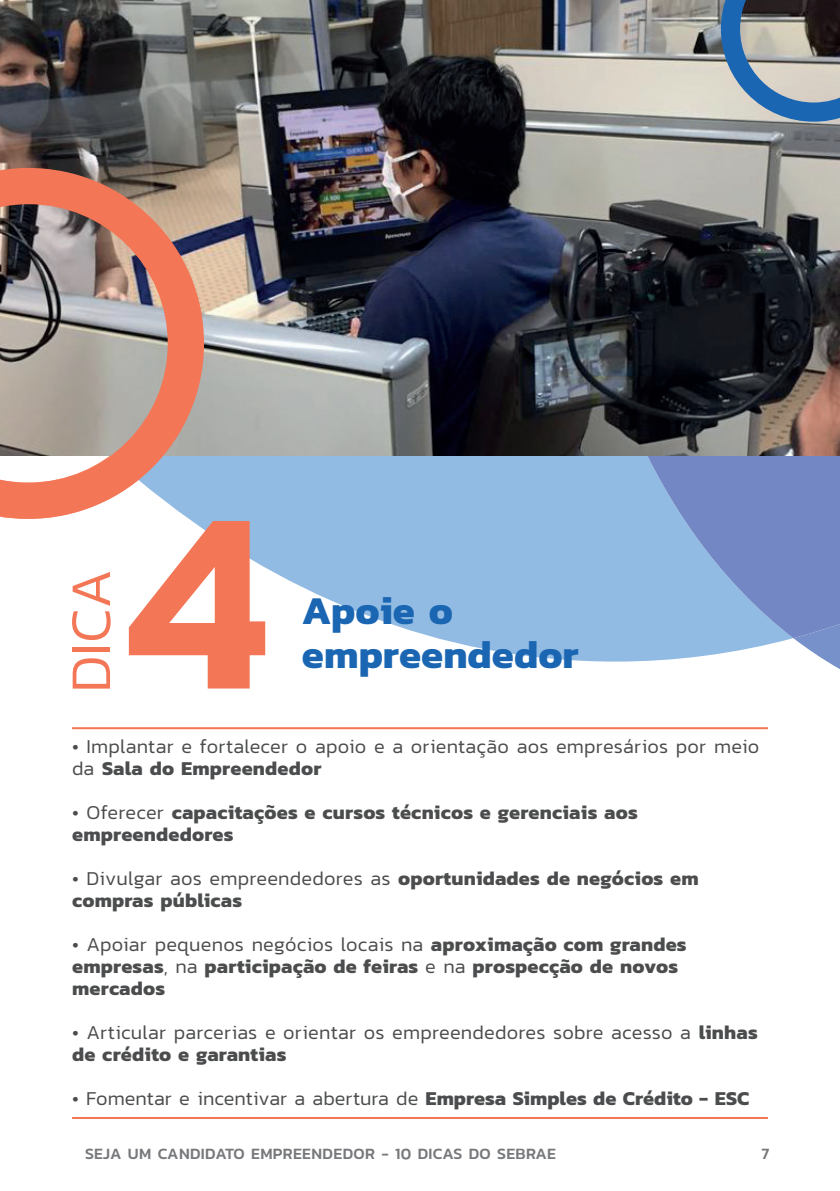
<style>
.page{position:relative;width:840px;height:1191px;background:#fff}
.page>*{position:absolute;margin:0;border:0;box-sizing:border-box;transform-origin:0 0}
.t1{font:600 260px "Kanit";color:#f37656}
.t2{font:300 58px "Kanit";color:#f37656}
.t3{font:700 40px/44px "Kanit";color:#1a66b2}
.t4{font:700 20px/22px "Kanit";letter-spacing:.01em;color:#4b4c4d}
.t5{font:300 20px/22px "Kanit";letter-spacing:.01em;color:#4b4c4d}
.t6{font:500 16px "Kanit";letter-spacing:.02em;color:#76787b}
.s1{font-weight:300}
.s2{font-weight:700}
</style>
<div class="page">
<svg style="left:189px;top:455px;width:387px;height:206px;fill:#92bbe3"></svg>
<svg style="left:576px;top:455px;width:263px;height:214px;fill:#92bbe3"></svg>
<svg style="left:622px;top:455px;width:217px;height:183px;background:#7e9bcf"></svg>
<hr style="left:72px;top:727px;width:695px;height:2px;background:#f37556">
<hr style="left:72px;top:1117px;width:695px;height:2px;background:#f37556">
<img style="left:0;top:0;width:839px;height:455px">
<svg style="left:0;top:168px;width:204px;height:351px;background:#ba9387"></svg>
<svg style="left:720px;top:0;width:119px;height:122px;background:#7d8b97"></svg>
<h2 class="t2" style="left:50px;top:692px;width:125px;rotate:-90deg">DICA</h2>
<h1 class="t1" style="left:126px;top:402px;width:144px">4</h1>
<h3 class="t3" style="left:302px;top:587px;width:278px">Apoie o empreendedor</h3>
<p class="t5" style="left:72px;top:735px;width:688px">• Implantar e fortalecer o apoio e a orientação aos empresários por meio</p>
<p class="t4" style="left:72px;top:756px;width:251px"><span class="s1">da</span> Sala do Empreendedor</p>
<p class="t4" style="left:72px;top:800px;width:567px"><span class="s1">• Oferecer</span> capacitações e cursos técnicos e gerenciais aos empreendedores</p>
<p class="t4" style="left:72px;top:866px;width:627px"><span class="s1">• Divulgar aos empreendedores as</span> oportunidades de negócios em compras públicas</p>
<p class="t4" style="left:72px;top:932px;width:615px"><span class="s1">• Apoiar pequenos negócios locais na</span> aproximação com grandes empresas<span class="s1">, na</span> participação de feiras <span class="s1">e na</span> prospecção de novos mercados</p>
<p class="t5" style="left:72px;top:1021px;width:686px">• Articular parcerias e orientar os empreendedores sobre acesso a <span class="s2">linhas de crédito e garantias</span></p>
<p class="t5" style="left:72px;top:1087px;width:678px">• Fomentar e incentivar a abertura de <span class="s2">Empresa Simples de Crédito - ESC</span></p>
<p class="t6" style="left:85px;top:1141px;width:472px">SEJA UM CANDIDATO EMPREENDEDOR - 10 DICAS DO SEBRAE</p>
<p class="t6" style="left:761px;top:1141px;width:9px">7</p>
</div>
